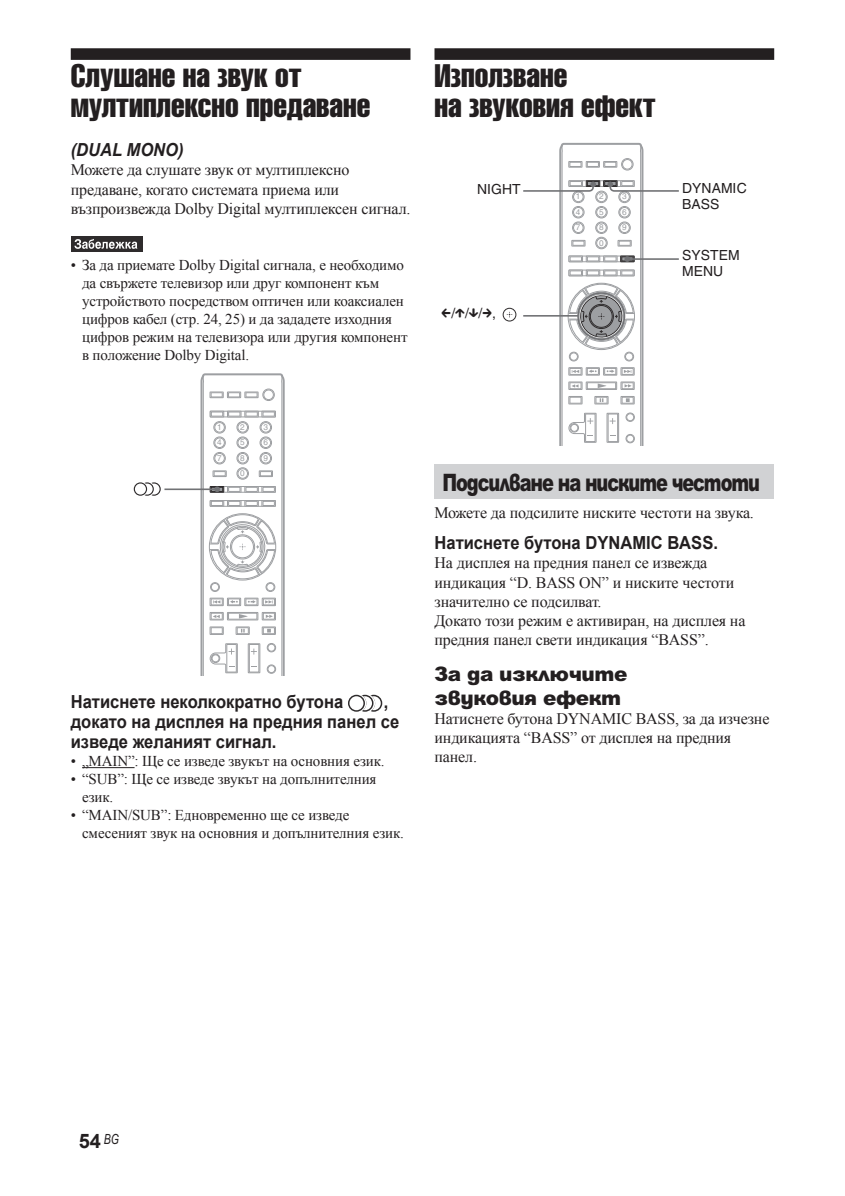
<style>
.page{position:relative;width:845px;height:1196px;background:#fff}
.page>*{position:absolute;margin:0;border:0;box-sizing:border-box;transform-origin:0 0}
.t1{font:32px/30px "SP Helicon Compressed";color:#231f20}
.t2{font:900 24px "SP Ariel";letter-spacing:-.06em;color:#231f20;scale:.74 1}
.t3{font:900 20px/24px "SP Ariel";letter-spacing:-.02em;color:#231f20}
.t4{font:700 20px "Arial";color:#231f20}
.t5{font:700 18px/20px "Arial";color:#231f20;scale:.92 1}
.t6{font:italic 700 18px "Arial";color:#231f20;scale:.92 1}
.t7{font:16px/19.2px "Times New Roman";letter-spacing:-.01em;color:#231f20}
.t8{font:15px/18px "Times New Roman";letter-spacing:-.01em;color:#231f20}
.t9{font:14px/16px "Helvetica";letter-spacing:.005em;color:#231f20}
.t10{font:14px "Sony PS Arrow";color:#231f20}
.t11{font:8.2px "Helvetica";color:#9d9fa2}
.s1{font-family:"Helvetica"}
</style>
<div class="page">
<div style="left:71px;top:48px;width:339px;height:12px;background:#231f20"></div>
<div style="left:71px;top:236px;width:71px;height:16px;background:#2e2b2c"></div>
<svg style="left:74px;top:239px;width:63px;height:10px"></svg>
<svg style="left:199px;top:374px;width:86px;height:302px"></svg>
<hr style="left:164px;top:488px;width:53px;height:2px;background:#717275">
<svg style="left:145px;top:482px;width:16px;height:14px"></svg>
<svg style="left:134px;top:482px;width:13px;height:14px"></svg>
<div style="left:135px;top:484px;width:11px;height:11px;background:#fff;border-radius:50%"></div>
<hr style="left:82px;top:767px;width:52px;height:1px;background:#231f20">
<svg style="left:348px;top:694px;width:35px;height:18px"></svg>
<svg style="left:359px;top:695px;width:23px;height:17px"></svg>
<svg style="left:358px;top:696px;width:14px;height:14px"></svg>
<svg style="left:348px;top:695px;width:17px;height:17px"></svg>
<div style="left:349px;top:696px;width:14px;height:14px;background:#fff;border-radius:50%"></div>
<div style="left:434px;top:48px;width:340px;height:12px;background:#231f20"></div>
<svg style="left:523px;top:144px;width:155px;height:301px"></svg>
<hr style="left:627px;top:258px;width:51px;height:2px;background:#717275">
<svg style="left:502px;top:307px;width:15px;height:15px"></svg>
<div style="left:503px;top:308px;width:13px;height:13px;border:1px solid #2e2b2c;border-radius:50%"></div>
<svg style="left:506px;top:312px;width:6px;height:6px"></svg>
<div style="left:434px;top:465px;width:340px;height:34px;background:#d1d2d4"></div>
<h1 class="t1" style="left:71px;top:62px;width:301px">Слушане на звук от мултиплексно предаване</h1>
<p class="t6" style="left:71px;top:140px;width:124px">(DUAL MONO)</p>
<p class="t7" style="left:71px;top:160px;width:341px">Можете да слушате звук от мултиплексно предаване, когато системата приема или възпроизвежда Dolby Digital мултиплексен сигнал.</p>
<p class="t8" style="left:82px;top:256px;width:327px;text-indent:-11px">• За да приемате Dolby Digital сигнала, е необходимо да свържете телевизор или друг компонент към устройството посредством оптичен или коаксиален цифров кабел (стр. 24, 25) и да зададете изходния цифров режим на телевизора или другия компонент в положение Dolby Digital.</p>
<p class="t11" style="left:217px;top:424px;width:6px">1</p>
<p class="t11" style="left:240px;top:424px;width:6px">2</p>
<p class="t11" style="left:263px;top:424px;width:6px">3</p>
<p class="t11" style="left:217px;top:439px;width:6px">4</p>
<p class="t11" style="left:240px;top:439px;width:6px">5</p>
<p class="t11" style="left:263px;top:439px;width:6px">6</p>
<p class="t11" style="left:217px;top:455px;width:6px">7</p>
<p class="t11" style="left:240px;top:455px;width:6px">8</p>
<p class="t11" style="left:263px;top:455px;width:6px">9</p>
<p class="t11" style="left:240px;top:470px;width:6px">0</p>
<p class="t5" style="left:71px;top:692px;width:298px">Натиснете неколкократно бутона</p>
<p class="t5" style="left:71px;top:692px;width:358px;text-indent:313px">, докато на дисплея на предния панел се изведе желаният сигнал.</p>
<p class="t8" style="left:71px;top:752px;width:315px">• „MAIN” Ще се изведе звукът на основния език.</p>
<p class="t8" style="left:134px;top:752px;width:6px">:</p>
<p class="t8" style="left:82px;top:770px;width:296px;text-indent:-11px">• “SUB”: Ще се изведе звукът на допълнителния език.</p>
<p class="t8" style="left:82px;top:806px;width:323px;text-indent:-11px">• “MAIN/SUB”: Едновременно ще се изведе смесеният звук на основния и допълнителния език.</p>
<h1 class="t1" style="left:434px;top:62px;width:222px">Използване<br>на звуковия ефект</h1>
<p class="t9" style="left:477px;top:183px;width:45px">NIGHT</p>
<p class="t10" style="left:441px;top:306px;width:56px">C<span class="s1">/</span>X<span class="s1">/</span>x<span class="s1">/</span>c<span class="s1">,</span></p>
<p class="t11" style="left:576px;top:194px;width:6px">1</p>
<p class="t11" style="left:599px;top:194px;width:6px">2</p>
<p class="t11" style="left:622px;top:194px;width:6px">3</p>
<p class="t11" style="left:576px;top:209px;width:6px">4</p>
<p class="t11" style="left:599px;top:209px;width:6px">5</p>
<p class="t11" style="left:622px;top:209px;width:6px">6</p>
<p class="t11" style="left:576px;top:224px;width:6px">7</p>
<p class="t11" style="left:599px;top:224px;width:6px">8</p>
<p class="t11" style="left:622px;top:224px;width:6px">9</p>
<p class="t11" style="left:599px;top:240px;width:6px">0</p>
<p class="t9" style="left:682px;top:182px;width:66px">DYNAMIC<br>BASS</p>
<p class="t9" style="left:682px;top:249px;width:59px">SYSTEM<br>MENU</p>
<h2 class="t2" style="left:442px;top:474px;width:430px">Подсилване на ниските честоти</h2>
<p class="t7" style="left:434px;top:503px;width:321px">Можете да подсилите ниските честоти на звука.</p>
<p class="t5" style="left:434px;top:533px;width:309px">Натиснете бутона DYNAMIC BASS.</p>
<p class="t7" style="left:434px;top:553px;width:312px">На дисплея на предния панел се извежда индикация “D. BASS ON” и ниските честоти значително се подсилват.<br>Докато този режим е активиран, на дисплея на предния панел свети индикация “BASS”.</p>
<h3 class="t3" style="left:434px;top:663px;width:194px">За да изключите звуковия ефект</h3>
<p class="t7" style="left:434px;top:709px;width:336px">Натиснете бутона DYNAMIC BASS, за да изчезне индикацията “BASS” от дисплея на предния панел.</p>
<h3 class="t4" style="left:79px;top:1130px;width:42px">54 <sup>BG</sup></h3>
</div>
